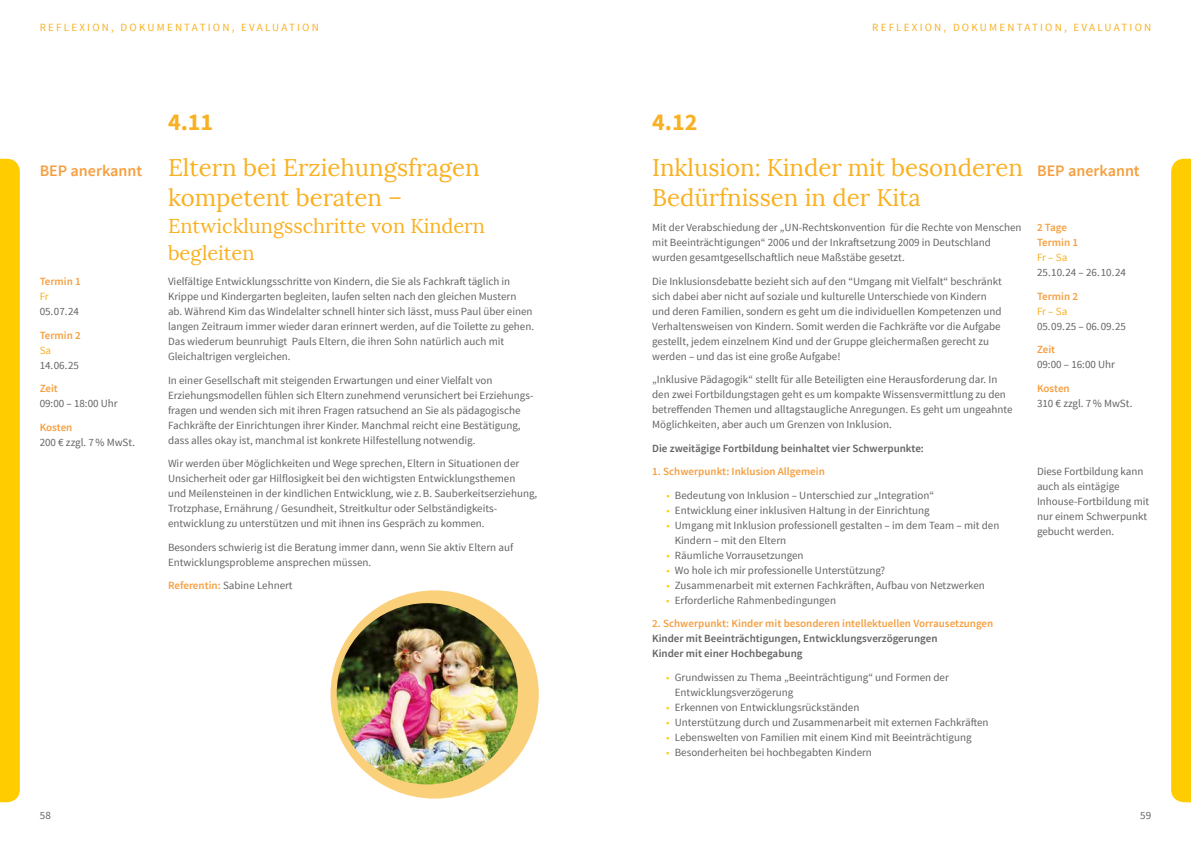
<style>
.page{position:relative;width:1191px;height:842px;background:#fff}
.page>*{position:absolute;margin:0;border:0;box-sizing:border-box;transform-origin:0 0}
.t1{font:24px/30px "Lora";color:#f9b122}
.t2{font:700 24px "Source Sans Pro";color:#f9b122}
.t3{font:20px/27px "Lora";color:#f9b122}
.t4{font:600 16px "Source Sans Pro";color:#f59f40}
.t5{font:11px/15px "Source Sans Pro";color:#646363}
.t6{font:600 11px/15px "Source Sans Pro";color:#f59f40}
.t7{font:600 11px/15px "Source Sans Pro";color:#646363}
.t8{font:11px "Source Sans Pro";letter-spacing:.2em;color:#f9b122}
.s1{font-weight:600;color:#f59f40}
.s2{color:#fc0}
</style>
<div class="page">
<div style="left:0;top:159px;width:20px;height:643px;background:#fc0"></div>
<div style="left:1171px;top:159px;width:20px;height:643px;background:#fc0"></div>
<svg style="left:330px;top:590px;width:209px;height:208px;fill:#fbd07a"></svg>
<img style="left:337px;top:603px;width:181px;height:181px;border-radius:90px">
<p class="t8" style="left:40px;top:21px;width:281px">REFLEXION, DOKUMENTATION, EVALUATION</p>
<p class="t8" style="left:872px;top:21px;width:281px">REFLEXION, DOKUMENTATION, EVALUATION</p>
<h3 class="t4" style="left:40px;top:160px;width:104px">BEP anerkannt</h3>
<p class="t6" style="left:40px;top:274px;width:43px">Termin 1</p>
<p class="t8" style="left:40px;top:290px;width:11px">Fr</p>
<p class="t5" style="left:40px;top:304px;width:41px">05.07.24</p>
<p class="t6" style="left:40px;top:328px;width:43px">Termin 2</p>
<p class="t8" style="left:40px;top:343px;width:13px">Sa</p>
<p class="t5" style="left:40px;top:358px;width:41px">14.06.25</p>
<p class="t6" style="left:40px;top:381px;width:20px">Zeit</p>
<p class="t5" style="left:40px;top:396px;width:80px">09:00 – 18:00 Uhr</p>
<p class="t6" style="left:40px;top:420px;width:34px">Kosten</p>
<p class="t5" style="left:40px;top:435px;width:97px">200 € zzgl. 7% MwSt.</p>
<h1 class="t2" style="left:168px;top:107px;width:47px">4.11</h1>
<h1 class="t1" style="left:168px;top:153px;width:313px">Eltern bei Erziehungsfragen kompetent beraten –</h1>
<h2 class="t3" style="left:168px;top:213px;width:319px">Entwicklungsschritte von Kindern begleiten</h2>
<p class="t5" style="left:168px;top:274px;width:367px">Vielfältige Entwicklungsschritte von Kindern, die Sie als Fachkraft täglich in Krippe und Kindergarten begleiten, laufen selten nach den gleichen Mustern<br>ab. Während Kim das Windelalter schnell hinter sich lässt, muss Paul über einen langen Zeitraum immer wieder daran erinnert werden, auf die Toilette zu gehen.<br>Das wiederum beunruhigt Pauls Eltern, die ihren Sohn natürlich auch mit Gleichaltrigen vergleichen.</p>
<p class="t5" style="left:168px;top:373px;width:366px">In einer Gesellschaft mit steigenden Erwartungen und einer Vielfalt von Erziehungsmodellen fühlen sich Eltern zunehmend verunsichert bei Erziehungs&shy;fragen und wenden sich mit ihren Fragen ratsuchend an Sie als pädagogische Fachkräfte der Einrichtungen ihrer Kinder. Manchmal reicht eine Bestätigung, dass alles okay ist, manchmal ist konkrete Hilfestellung notwendig.</p>
<p class="t5" style="left:168px;top:456px;width:371px">Wir werden über Möglichkeiten und Wege sprechen, Eltern in Situationen der Unsicherheit oder gar Hilflosigkeit bei den wichtigsten Entwicklungsthemen<br>und Meilensteinen in der kindlichen Entwicklung, wie z.B. Sauberkeitserziehung, Trotzphase, Ernährung / Gesundheit, Streitkultur oder Selbständigkeits&shy;entwicklung zu unterstützen und mit ihnen ins Gespräch zu kommen.</p>
<p class="t5" style="left:168px;top:540px;width:347px">Besonders schwierig ist die Beratung immer dann, wenn Sie aktiv Eltern auf<br>Entwicklungsprobleme ansprechen müssen.</p>
<p class="t5" style="left:168px;top:578px;width:126px"><span class="s1">Referentin:</span> Sabine Lehnert</p>
<h1 class="t2" style="left:652px;top:107px;width:47px">4.12</h1>
<h1 class="t1" style="left:652px;top:153px;width:372px">Inklusion: Kinder mit besonderen<br>Bedürfnissen in der Kita</h1>
<p class="t5" style="left:652px;top:220px;width:371px">Mit der Verabschiedung der „UN-Rechtskonvention für die Rechte von Menschen mit Beeinträchtigungen“ 2006 und der Inkraftsetzung 2009 in Deutschland wurden gesamtgesellschaftlich neue Maßstäbe gesetzt.</p>
<p class="t5" style="left:652px;top:274px;width:351px">Die Inklusionsdebatte bezieht sich auf den “Umgang mit Vielfalt“ beschränkt sich dabei aber nicht auf soziale und kulturelle Unterschiede von Kindern und deren Familien, sondern es geht um die individuellen Kompetenzen und Verhaltensweisen von Kindern. Somit werden die Fachkräfte vor die Aufgabe gestellt, jedem einzelnem Kind und der Gruppe gleichermaßen gerecht zu werden – und das ist eine große Aufgabe!</p>
<p class="t5" style="left:652px;top:372px;width:362px">„Inklusive Pädagogik“ stellt für alle Beteiligten eine Herausforderung dar. In den zwei Fortbildungstagen geht es um kompakte Wissensvermittlung zu den betreffenden Themen und alltagstaugliche Anregungen. Es geht um ungeahnte Möglichkeiten, aber auch um Grenzen von Inklusion.</p>
<p class="t7" style="left:652px;top:441px;width:273px">Die zweitägige Fortbildung beinhaltet vier Schwerpunkte:</p>
<p class="t6" style="left:652px;top:464px;width:174px">1. Schwerpunkt: Inklusion Allgemein</p>
<p class="t5" style="left:666px;top:488px;width:269px"><span class="s2">•</span> Bedeutung von Inklusion – Unterschied zur „Integration“</p>
<p class="t5" style="left:666px;top:503px;width:265px"><span class="s2">•</span> Entwicklung einer inklusiven Haltung in der Einrichtung</p>
<p class="t5" style="left:675px;top:518px;width:326px;text-indent:-9px"><span class="s2">•</span> Umgang mit Inklusion professionell gestalten – im dem Team – mit den<br>Kindern – mit den Eltern</p>
<p class="t5" style="left:666px;top:548px;width:139px"><span class="s2">•</span> Räumliche Vorrausetzungen</p>
<p class="t5" style="left:666px;top:563px;width:220px"><span class="s2">•</span> Wo hole ich mir professionelle Unterstützung?</p>
<p class="t5" style="left:666px;top:578px;width:320px"><span class="s2">•</span> Zusammenarbeit mit externen Fachkräften, Aufbau von Netzwerken</p>
<p class="t5" style="left:666px;top:593px;width:171px"><span class="s2">•</span> Erforderliche Rahmenbedingungen</p>
<p class="t6" style="left:652px;top:616px;width:343px">2. Schwerpunkt: Kinder mit besonderen intellektuellen Vorrausetzungen</p>
<p class="t7" style="left:652px;top:631px;width:287px">Kinder mit Beeinträchtigungen, Entwicklungsverzögerungen<br>Kinder mit einer Hochbegabung</p>
<p class="t5" style="left:675px;top:670px;width:275px;text-indent:-9px"><span class="s2">•</span> Grundwissen zu Thema „Beeinträchtigung“ und Formen der<br>Entwicklungsverzögerung</p>
<p class="t5" style="left:666px;top:700px;width:195px"><span class="s2">•</span> Erkennen von Entwicklungsrückständen</p>
<p class="t5" style="left:666px;top:715px;width:324px"><span class="s2">•</span> Unterstützung durch und Zusammenarbeit mit externen Fachkräften</p>
<p class="t5" style="left:666px;top:730px;width:307px"><span class="s2">•</span> Lebenswelten von Familien mit einem Kind mit Beeinträchtigung</p>
<p class="t5" style="left:666px;top:745px;width:207px"><span class="s2">•</span> Besonderheiten bei hochbegabten Kindern</p>
<h3 class="t4" style="left:1037px;top:160px;width:104px">BEP anerkannt</h3>
<p class="t6" style="left:1037px;top:220px;width:43px">2 Tage<br>Termin 1</p>
<p class="t8" style="left:1037px;top:251px;width:32px">Fr – Sa</p>
<p class="t5" style="left:1037px;top:265px;width:90px">25.10.24 – 26.10.24</p>
<p class="t6" style="left:1037px;top:289px;width:43px">Termin 2</p>
<p class="t8" style="left:1037px;top:304px;width:32px">Fr – Sa</p>
<p class="t5" style="left:1037px;top:319px;width:90px">05.09.25 – 06.09.25</p>
<p class="t6" style="left:1037px;top:342px;width:20px">Zeit</p>
<p class="t5" style="left:1037px;top:357px;width:80px">09:00 – 16:00 Uhr</p>
<p class="t6" style="left:1037px;top:381px;width:34px">Kosten</p>
<p class="t5" style="left:1037px;top:396px;width:97px">310 € zzgl. 7% MwSt.</p>
<p class="t5" style="left:1037px;top:464px;width:114px">Diese Fortbildung kann auch als eintägige<br>Inhouse-Fortbildung mit nur einem Schwerpunkt gebucht werden.</p>
<p class="t5" style="left:40px;top:808px;width:13px">58</p>
<p class="t5" style="left:1140px;top:808px;width:13px">59</p>
</div>
